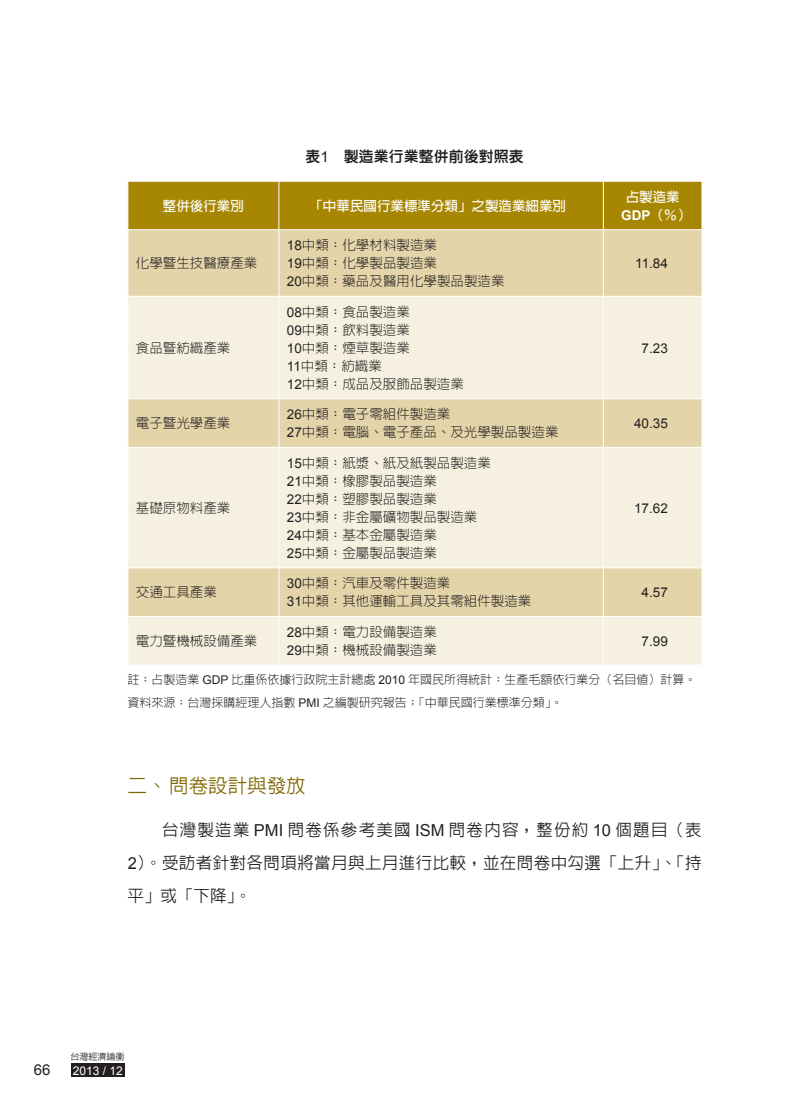
<style>
.page{position:relative;width:808px;height:1106px;background:#fff}
.page>*{position:absolute;margin:0;border:0;box-sizing:border-box;transform-origin:0 0}
.t1{font:500 19.5px "Lin Gothic";color:#806600}
.t2{font:500 16.5px/33px "Lin Gothic";letter-spacing:.025em;color:#231f20;text-align:justify}
.t3{font:15px "Lin Gothic Extra";color:#231f20}
.t4{font:15px "Arial";color:#231f20}
.t5{font:300 13.5px/18px "Lin Gothic";color:#231f20}
.t6{font:700 13.5px "Lin Gothic";color:#fff}
.t7{font:13.5px "Arial";color:#231f20}
.t8{font:700 13.5px "Arial";color:#fff}
.t9{font:300 12px/22.2px "Lin Gothic";color:#231f20}
.t10{font:12px "Arial";color:#fff}
.t11{font:500 9px "Lin Gothic";color:#231f20}
.s1{font-family:"Arial"}
.s2{font-family:"Arial";font-weight:400}
.s3{font-family:"Lin Gothic"}
</style>
<div class="page">
<div style="left:129px;top:182px;width:573px;height:47px;background:#a78602"></div>
<div style="left:129px;top:230px;width:573px;height:66px;background:#e3d4a9"></div>
<svg style="left:129px;top:297px;width:573px;height:367px;background:#f0e8d1"></svg>
<hr style="left:279px;top:181px;width:1px;height:48px;background:#fff">
<hr style="left:603px;top:181px;width:1px;height:48px;background:#fff">
<hr style="left:279px;top:230px;width:1px;height:66px;background:#fff">
<hr style="left:603px;top:230px;width:1px;height:66px;background:#fff">
<hr style="left:279px;top:296px;width:1px;height:102px;background:#fff">
<hr style="left:603px;top:296px;width:1px;height:102px;background:#fff">
<hr style="left:128px;top:398px;width:151px;height:1px;background:#fff">
<hr style="left:279px;top:398px;width:324px;height:1px;background:#fff">
<hr style="left:279px;top:399px;width:1px;height:48px;background:#fff">
<hr style="left:603px;top:398px;width:99px;height:1px;background:#fff">
<hr style="left:603px;top:399px;width:1px;height:48px;background:#fff">
<hr style="left:128px;top:447px;width:151px;height:1px;background:#fff">
<hr style="left:279px;top:447px;width:324px;height:1px;background:#fff">
<hr style="left:279px;top:447px;width:1px;height:120px;background:#fff">
<hr style="left:603px;top:447px;width:99px;height:1px;background:#fff">
<hr style="left:603px;top:447px;width:1px;height:120px;background:#fff">
<hr style="left:128px;top:567px;width:151px;height:1px;background:#fff">
<hr style="left:279px;top:567px;width:324px;height:1px;background:#fff">
<hr style="left:279px;top:568px;width:1px;height:48px;background:#fff">
<hr style="left:603px;top:567px;width:99px;height:1px;background:#fff">
<hr style="left:603px;top:568px;width:1px;height:48px;background:#fff">
<hr style="left:128px;top:616px;width:151px;height:1px;background:#fff">
<hr style="left:279px;top:616px;width:324px;height:1px;background:#fff">
<hr style="left:279px;top:617px;width:1px;height:47px;background:#fff">
<hr style="left:603px;top:616px;width:99px;height:1px;background:#fff">
<hr style="left:603px;top:617px;width:1px;height:47px;background:#fff">
<div style="left:71px;top:1063px;width:54px;height:13px;background:#231f20"></div>
<p class="t3" style="left:305px;top:149px;width:220px">表<span class="s1">1</span> 製造業行業整併前後對照表</p>
<p class="t6" style="left:163px;top:199px;width:82px">整併後行業別</p>
<p class="t6" style="left:309px;top:199px;width:258px">「中華民國行業標準分類」之製造業細業別</p>
<p class="t5" style="left:136px;top:254px;width:123px">化學暨生技醫療產業</p>
<p class="t5" style="left:136px;top:338px;width:96px">食品暨紡織產業</p>
<p class="t5" style="left:287px;top:236px;width:219px"><span class="s2">18</span>中類：化學材料製造業<br><span class="s2">19</span>中類：化學製品製造業<br><span class="s2">20</span>中類：藥品及醫用化學製品製造業</p>
<p class="t5" style="left:287px;top:302px;width:179px"><span class="s2">08</span>中類：食品製造業<br><span class="s2">09</span>中類：飲料製造業<br><span class="s2">10</span>中類：煙草製造業<br><span class="s2">11</span>中類：紡織業<br><span class="s2">12</span>中類：成品及服飾品製造業</p>
<p class="t6" style="left:626px;top:190px;width:55px">占製造業</p>
<p class="t8" style="left:621px;top:206px;width:71px">GDP<span class="s3">（％）</span></p>
<p class="t7" style="left:635px;top:254px;width:34px">11.84</p>
<p class="t7" style="left:642px;top:339px;width:28px">7.23</p>
<p class="t5" style="left:136px;top:414px;width:96px">電子暨光學產業</p>
<p class="t5" style="left:287px;top:405px;width:273px"><span class="s2">26</span>中類：電子零組件製造業<br><span class="s2">27</span>中類：電腦、電子產品、及光學製品製造業</p>
<p class="t7" style="left:634px;top:414px;width:35px">40.35</p>
<p class="t5" style="left:136px;top:498px;width:96px">基礎原物料產業</p>
<p class="t5" style="left:287px;top:453px;width:206px"><span class="s2">15</span>中類：紙漿、紙及紙製品製造業<br><span class="s2">21</span>中類：橡膠製品製造業<br><span class="s2">22</span>中類：塑膠製品製造業<br><span class="s2">23</span>中類：非金屬礦物製品製造業<br><span class="s2">24</span>中類：基本金屬製造業<br><span class="s2">25</span>中類：金屬製品製造業</p>
<p class="t7" style="left:634px;top:499px;width:35px">17.62</p>
<p class="t5" style="left:136px;top:583px;width:82px">交通工具產業</p>
<p class="t5" style="left:287px;top:574px;width:246px"><span class="s2">30</span>中類：汽車及零件製造業<br><span class="s2">31</span>中類：其他運輸工具及其零組件製造業</p>
<p class="t7" style="left:642px;top:583px;width:28px">4.57</p>
<p class="t5" style="left:136px;top:631px;width:123px">電力暨機械設備產業</p>
<p class="t5" style="left:287px;top:622px;width:152px"><span class="s2">28</span>中類：電力設備製造業<br><span class="s2">29</span>中類：機械設備製造業</p>
<p class="t7" style="left:642px;top:632px;width:28px">7.99</p>
<p class="t9" style="left:128px;top:668px;width:570px">註：占製造業 <span class="s2">GDP</span> 比重係依據行政院主計總處 <span class="s2">2010</span> 年國民所得統計：生產毛額依行業分（名目值）計算。資料來源：台灣採購經理人指數 <span class="s2">PMI</span> 之編製研究報告；「中華民國行業標準分類」。</p>
<h1 class="t1" style="left:128px;top:775px;width:180px">二、問卷設計與發放</h1>
<p class="t2" style="left:128px;top:813px;width:576px;text-indent:35px">台灣製造業 <span class="s2">PMI</span> 問卷係參考美國 <span class="s2">ISM</span> 問卷內容，整份約 <span class="s2">10</span> 個題目（表<span class="s2">2</span>）。受訪者針對各問項將當月與上月進行比較，並在問卷中勾選「上升」、「持平」或「下降」。</p>
<p class="t11" style="left:71px;top:1052px;width:55px">台灣經濟論衡</p>
<p class="t4" style="left:34px;top:1059px;width:18px">66</p>
<p class="t10" style="left:73px;top:1062px;width:52px">2013 / 12</p>
</div>
